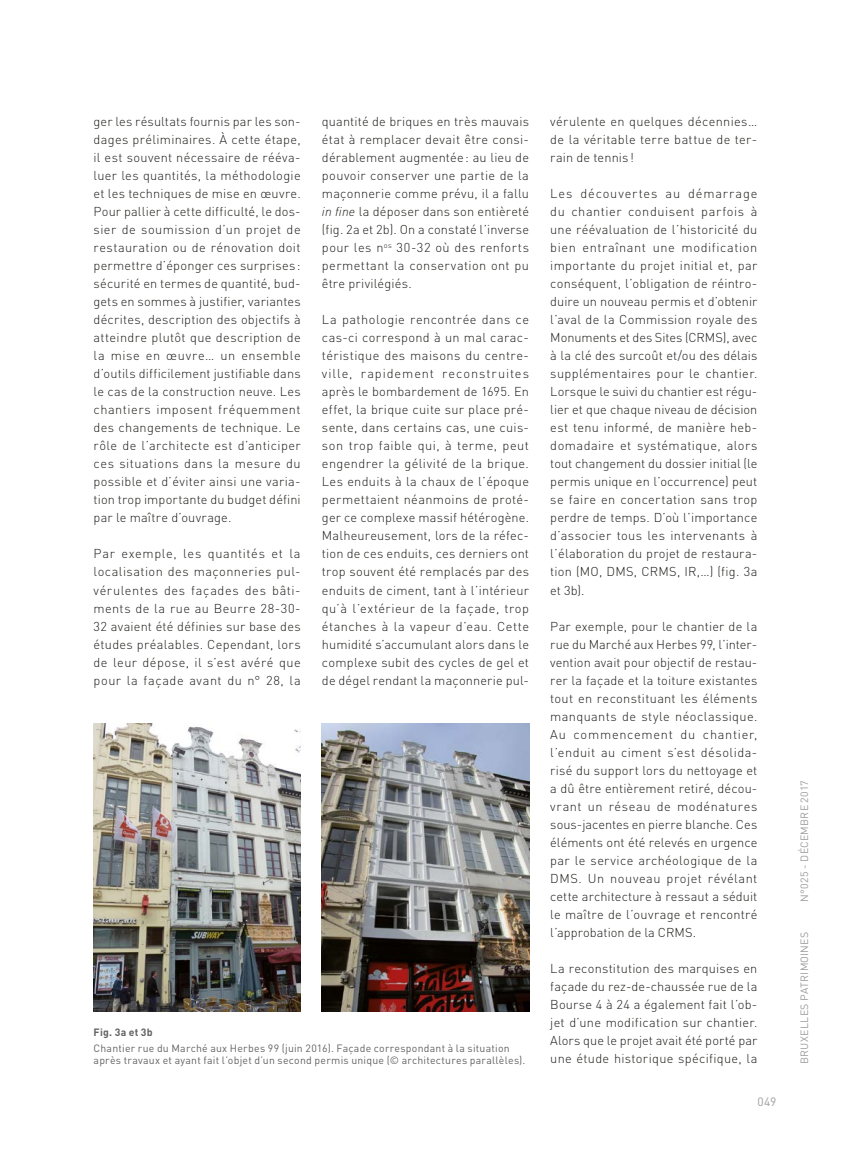
<style>
.page{position:relative;width:851px;height:1149px;background:#fff}
.page>*{position:absolute;margin:0;border:0;box-sizing:border-box;transform-origin:0 0}
.Body{font:300 12.75px/18px "DIN";letter-spacing:.02em;color:#1d1d1b;text-align:justify}
.t1{font:12px "DIN";color:#9d9d9c}
.Legende{font:10.5px/12px "DIN";letter-spacing:.02em;color:#646363}
.t2{font:10.5px "DIN";letter-spacing:.025em;color:#9d9d9c}
.Fig_Legende{font:700 10.5px "DIN";letter-spacing:.025em;color:#646363}
.s1{font-family:"DINOT";font-style:italic}
</style>
<div class="page">
<img style="left:94px;top:723px;width:206px;height:288px">
<img style="left:322px;top:723px;width:207px;height:287px">
<p class="Body" style="left:94px;top:112px;width:208px">ger les résultats fournis par les son&shy;dages préliminaires. À cette étape, il est souvent nécessaire de rééva&shy;luer les quantités, la méthodologie et les techniques de mise en œuvre.<br>Pour pallier à cette difficulté, le dos&shy;sier de soumission d’un projet de restauration ou de rénovation doit permettre d’éponger ces surprises: sécurité en termes de quantité, bud&shy;gets en sommes à justifier, variantes décrites, description des objectifs à atteindre plutôt que description de la mise en œuvre… un ensemble d’outils difficilement justifiable dans le cas de la construction neuve. Les chantiers imposent fréquemment des changements de technique. Le rôle de l’architecte est d’anticiper ces situations dans la mesure du possible et d’éviter ainsi une varia&shy;tion trop importante du budget défini par le maître d’ouvrage.</p>
<p class="Body" style="left:94px;top:544px;width:208px">Par exemple, les quantités et la localisation des maçonneries pul&shy;vérulentes des façades des bâti&shy;ments de la rue au Beurre 28-30- 32 avaient été définies sur base des études préalables. Cependant, lors de leur dépose, il s’est avéré que pour la façade avant du n° 28, la</p>
<p class="Body" style="left:322px;top:112px;width:208px">quantité de briques en très mauvais état à remplacer devait être consi&shy;dérablement augmentée: au lieu de pouvoir conserver une partie de la maçonnerie comme prévu, il a fallu <span class="s1">in fine</span> la déposer dans son entièreté (fig. 2a et 2b). On a constaté l’inverse pour les n<sup>os</sup> 30-32 où des renforts permettant la conservation ont pu être privilégiés.</p>
<p class="Body" style="left:322px;top:310px;width:208px">La pathologie rencontrée dans ce cas-ci correspond à un mal carac&shy;téristique des maisons du centre&shy;ville, rapidement reconstruites après le bombardement de 1695. En effet, la brique cuite sur place pré&shy;sente, dans certains cas, une cuis&shy;son trop faible qui, à terme, peut engendrer la gélivité de la brique.<br>Les enduits à la chaux de l’époque permettaient néanmoins de proté&shy;ger ce complexe massif hétérogène.<br>Malheureusement, lors de la réfec&shy;tion de ces enduits, ces derniers ont trop souvent été remplacés par des enduits de ciment, tant à l’intérieur qu’à l’extérieur de la façade, trop étanches à la vapeur d’eau. Cette humidité s’accumulant alors dans le complexe subit des cycles de gel et de dégel rendant la maçonnerie pul-</p>
<p class="Fig_Legende" style="left:94px;top:1024px;width:61px">Fig. 3a et 3b</p>
<p class="Legende" style="left:94px;top:1041px;width:433px">Chantier rue du Marché aux Herbes 99 (juin 2016). Façade correspondant à la situation après travaux et ayant fait l’objet d’un second permis unique (© architectures parallèles).</p>
<p class="Body" style="left:550px;top:112px;width:208px">vérulente en quelques décennies… de la véritable terre battue de ter&shy;rain de tennis !</p>
<p class="Body" style="left:550px;top:184px;width:208px">Les découvertes au démarrage du chantier conduisent parfois à une réévaluation de l’historicité du bien entraînant une modification importante du projet initial et, par conséquent, l’obligation de réintro&shy;duire un nouveau permis et d’obtenir l’aval de la Commission royale des Monuments et des Sites (CRMS), avec à la clé des surcoût et/ou des délais supplémentaires pour le chantier.<br>Lorsque le suivi du chantier est régu&shy;lier et que chaque niveau de décision est tenu informé, de manière heb&shy;domadaire et systématique, alors tout changement du dossier initial (le permis unique en l’occurrence) peut se faire en concertation sans trop perdre de temps. D’où l’importance d’associer tous les intervenants à l’élaboration du projet de restaura&shy;tion (MO, DMS, CRMS, IR,…) (fig. 3a et 3b).</p>
<p class="Body" style="left:550px;top:616px;width:208px">Par exemple, pour le chantier de la rue du Marché aux Herbes 99, l’inter&shy;vention avait pour objectif de restau&shy;rer la façade et la toiture existantes tout en reconstituant les éléments manquants de style néoclassique.<br>Au commencement du chantier, l’enduit au ciment s’est désolida&shy;risé du support lors du nettoyage et a dû être entièrement retiré, décou&shy;vrant un réseau de modénatures sous-jacentes en pierre blanche. Ces éléments ont été relevés en urgence par le service archéologique de la DMS. Un nouveau projet révélant cette architecture à ressaut a séduit le maître de l’ouvrage et rencontré l’approbation de la CRMS.</p>
<p class="Body" style="left:550px;top:958px;width:208px">La reconstitution des marquises en façade du rez-de-chaussée rue de la Bourse 4 à 24 a également fait l’ob&shy;jet d’une modification sur chantier.<br>Alors que le projet avait été porté par une étude historique spécifique, la</p>
<p class="t1" style="left:757px;top:1094px;width:21px">049</p>
<p class="t2" style="left:797px;top:901px;width:123px;rotate:-90deg">N°025 - DÉCEMBRE 2017</p>
<p class="t2" style="left:797px;top:1063px;width:134px;rotate:-90deg">BRUXELLES PATRIMOINES</p>
</div>
